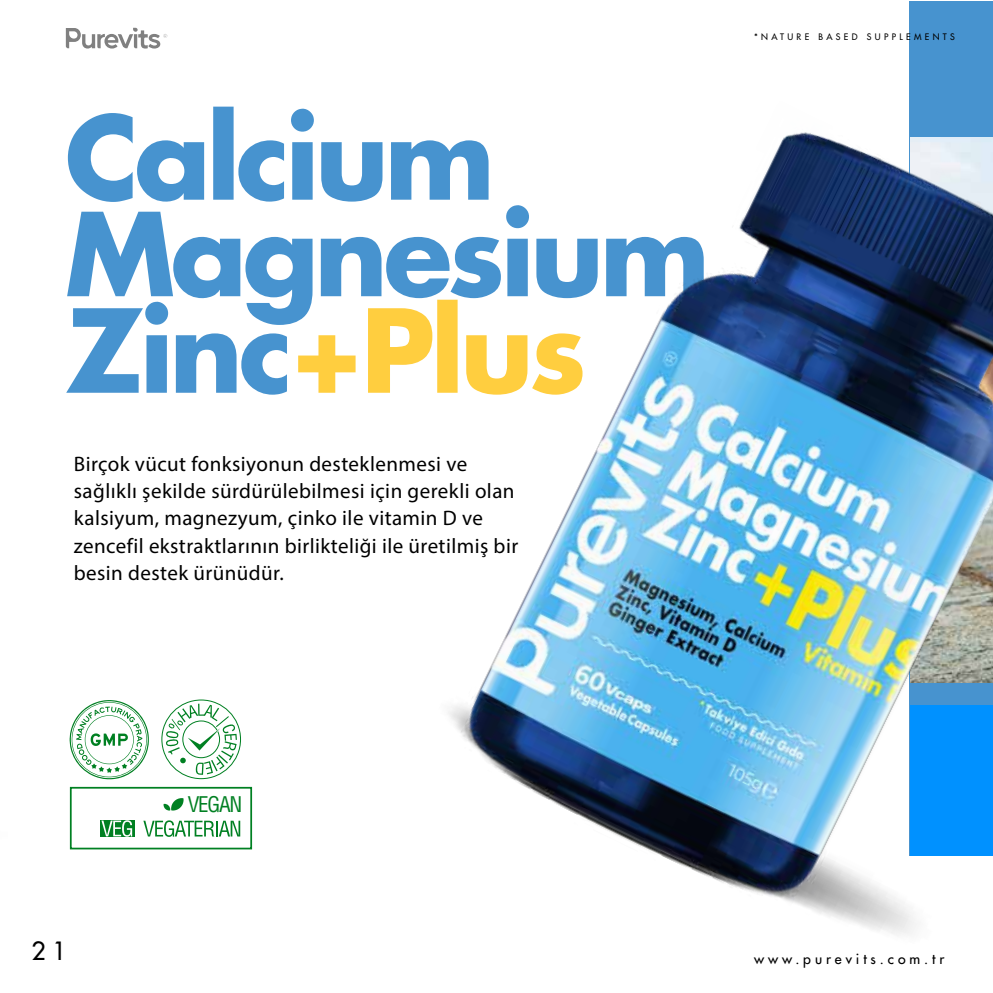
<style>
.page{position:relative;width:993px;height:993px;background:#fff}
.page>*{position:absolute;margin:0;border:0;box-sizing:border-box;transform-origin:0 0}
.t1{font:700 112px/96.4px "Futura";letter-spacing:-.04em;color:#4793cf}
.t2{font:24.5px "Futura";color:#000}
.t3{font:21px/27.1px "Myriad Pro";letter-spacing:.02em;color:#000}
.t4{font:condensed 21px "Helvetica LT Std";letter-spacing:-.06em;color:#008022}
.t5{font:14px "Futura";letter-spacing:.28em;color:#000}
.t6{font:8.75px "Futura";letter-spacing:.38em;color:#000}
.s1{color:#ffce3f}
</style>
<div class="page">
<img style="left:65px;top:1px;width:927px;height:934px">
<h1 class="t1" style="left:65px;top:106px;width:646px">Calcium<br>Magnesium<br>Zinc<span class="s1">+Plus</span></h1>
<p class="t3" style="left:74px;top:450px;width:445px">Birçok vücut fonksiyonun desteklenmesi ve sağlıklı şekilde sürdürülebilmesi için gerekli olan kalsiyum, magnezyum, çinko ile vitamin D ve zencefil ekstraktlarının birlikteliği ile üretilmiş bir besin destek ürünüdür.</p>
<p class="t6" style="left:753px;top:31px;width:202px">*NATURE BASED SUPPLEMENTS</p>
<p class="t2" style="left:32px;top:934px;width:37px">2 1</p>
<p class="t4" style="left:188px;top:791px;width:56px">VEGAN</p>
<p class="t5" style="left:754px;top:949px;width:191px">www.purevits.com.tr</p>
</div>
